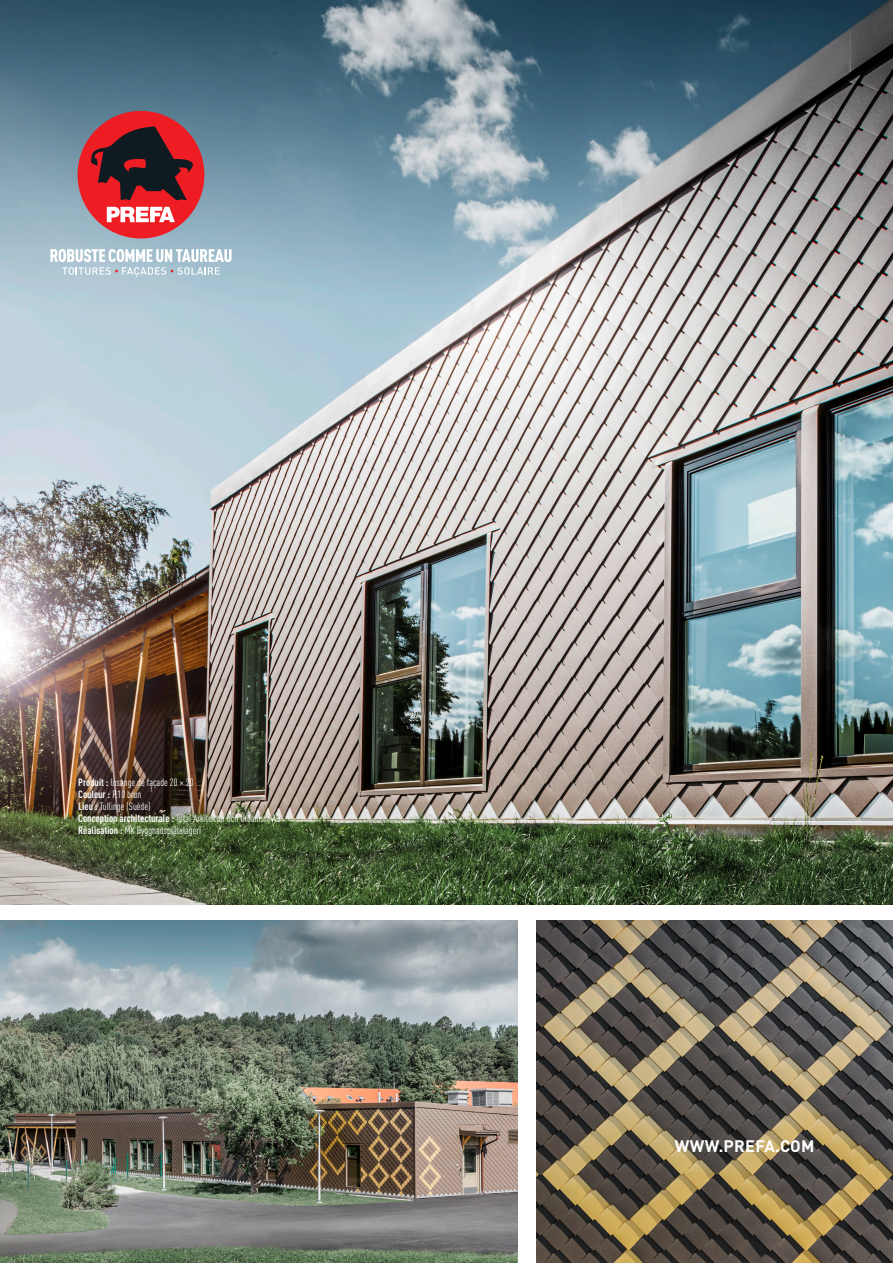
<style>
.page{position:relative;width:893px;height:1263px;background:#fff}
.page>*{position:absolute;margin:0;border:0;box-sizing:border-box;transform-origin:0 0}
.www_prefa_com{font:700 16.5px "DIN Pro";letter-spacing:.015em;color:#fff}
.Caption___credits{font:condensed 10.5px "DIN Pro";color:#fff}
.Caption___credits-2{font:700 condensed 10.5px "DIN Pro";color:#fff}
.s1{font-weight:700}
.s2{font-weight:400}
</style>
<div class="page">
<img style="left:537px;top:920px;width:356px;height:343px">
<img style="left:0;top:921px;width:518px;height:342px">
<img style="left:0;top:0;width:893px;height:905px">
<div style="left:78px;top:111px;width:126px;height:127px;background:#ee1d23;border-radius:50%"></div>
<svg style="left:91px;top:126px;width:102px;height:74px"></svg>
<svg style="left:107px;top:207px;width:68px;height:15px"></svg>
<svg style="left:50px;top:249px;width:182px;height:28px"></svg>
<p class="Caption___credits" style="left:78px;top:774px;width:117px"><span class="s1">Produit :</span> losange de façade 20 × 20</p>
<p class="Caption___credits-2" style="left:78px;top:786px;width:65px">Couleur : <span class="s2">P.10 brun</span></p>
<p class="Caption___credits" style="left:78px;top:798px;width:74px"><span class="s1">Lieu :</span> Tullinge (Suède)</p>
<p class="Caption___credits" style="left:78px;top:810px;width:204px"><span class="s1">Conception architecturale :</span> Total Arkitektur och Urbanism AB</p>
<p class="Caption___credits" style="left:78px;top:822px;width:124px"><span class="s1">Réalisation :</span> MK Byggnadsplåtslageri</p>
<p class="www_prefa_com" style="left:675px;top:1132px;width:141px">WWW.PREFA.COM</p>
</div>
